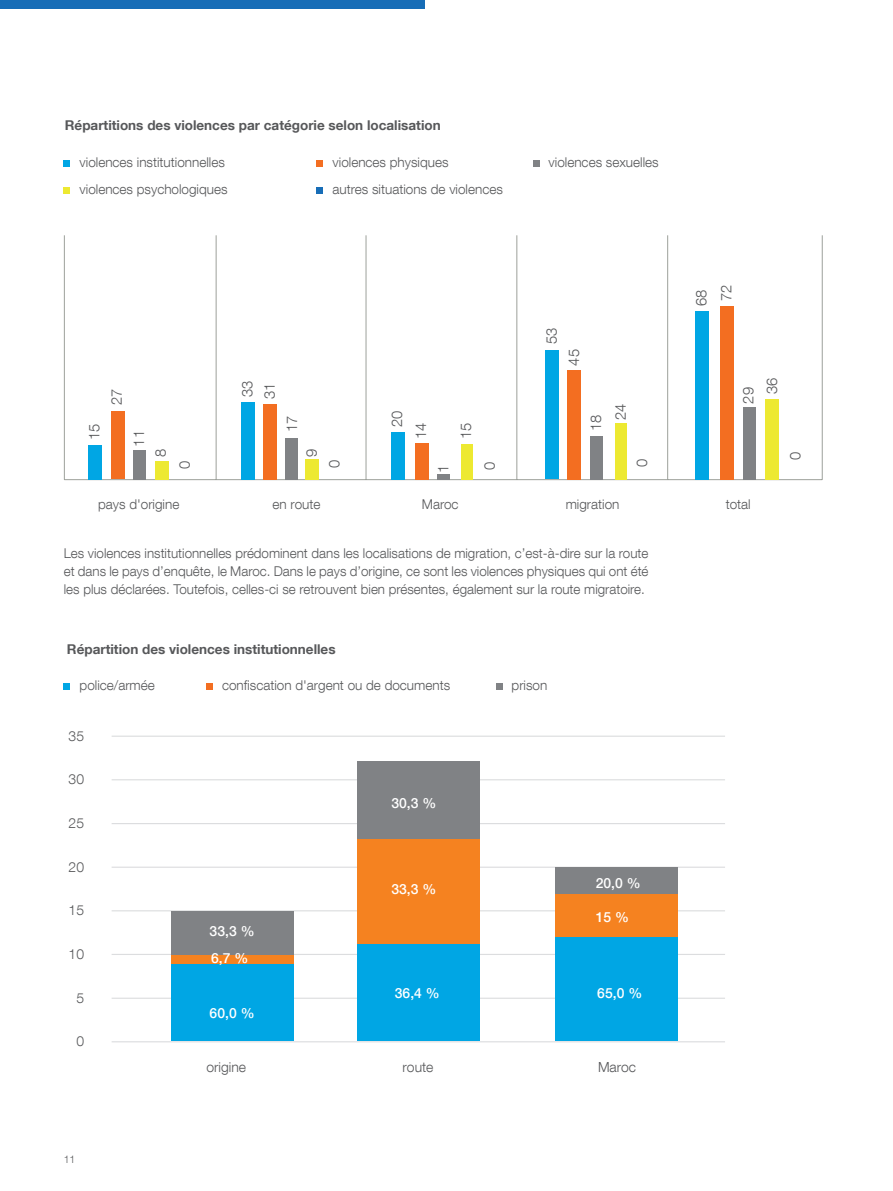
<style>
.page{position:relative;width:893px;height:1191px;background:#fff}
.page>*{position:absolute;margin:0;border:0;box-sizing:border-box;transform-origin:0 0}
.t1{font:300 14.85px/23.4px "Helvetica Neue LT Com";color:#57585a}
.t2{font:500 13.95px/27.6px "Helvetica Neue LT Com";letter-spacing:.005em;color:#fff}
.t3{font:300 13.95px "Helvetica Neue LT Com";color:#57585a}
.t4{font:300 13.5px/18px "Helvetica Neue LT Com";color:#57585a;text-align:justify}
.t5{font:700 13.5px "Helvetica Neue LT Com";color:#57585a}
.t6{font:300 10.5px "Helvetica Neue LT Com";color:#57585a}
</style>
<div class="page">
<div style="left:0;top:0;width:425px;height:9px;background:#176db7"></div>
<hr style="left:112px;top:1041px;width:613px;height:1px;background:#dcdddf">
<hr style="left:112px;top:997px;width:613px;height:1px;background:#dcdddf">
<hr style="left:112px;top:954px;width:613px;height:1px;background:#dcdddf">
<hr style="left:112px;top:910px;width:613px;height:1px;background:#dcdddf">
<hr style="left:112px;top:866px;width:613px;height:1px;background:#dcdddf">
<hr style="left:112px;top:823px;width:613px;height:1px;background:#dcdddf">
<hr style="left:112px;top:779px;width:613px;height:1px;background:#dcdddf">
<hr style="left:112px;top:735px;width:613px;height:2px;background:#dcdddf">
<div style="left:171px;top:954px;width:123px;height:18px;background:#f58220"></div>
<div style="left:171px;top:964px;width:123px;height:76px;background:#00a6e4"></div>
<div style="left:171px;top:910px;width:123px;height:44px;background:#808285"></div>
<div style="left:555px;top:937px;width:123px;height:103px;background:#00a6e4"></div>
<div style="left:555px;top:893px;width:123px;height:44px;background:#f58220"></div>
<div style="left:555px;top:867px;width:123px;height:26px;background:#808285"></div>
<div style="left:357px;top:944px;width:123px;height:96px;background:#00a6e4"></div>
<div style="left:357px;top:761px;width:123px;height:83px;background:#808285"></div>
<div style="left:357px;top:839px;width:123px;height:105px;background:#f58220"></div>
<div style="left:64px;top:160px;width:6px;height:7px;background:#00a6e4"></div>
<div style="left:317px;top:160px;width:6px;height:7px;background:#f36e21"></div>
<div style="left:533px;top:160px;width:6px;height:7px;background:#808285"></div>
<div style="left:64px;top:187px;width:6px;height:7px;background:#ede931"></div>
<div style="left:317px;top:187px;width:6px;height:7px;background:#176db7"></div>
<hr style="left:822px;top:235px;width:1px;height:244px;background:#9da19b">
<hr style="left:667px;top:235px;width:1px;height:244px;background:#9da19b">
<hr style="left:516px;top:235px;width:1px;height:244px;background:#9da19b">
<hr style="left:366px;top:235px;width:1px;height:244px;background:#9da19b">
<hr style="left:216px;top:235px;width:1px;height:244px;background:#9da19b">
<hr style="left:64px;top:235px;width:1px;height:244px;background:#9da19b">
<hr style="left:64px;top:479px;width:758px;height:1px;background:#9da19b">
<div style="left:88px;top:445px;width:14px;height:34px;background:#00a6e4"></div>
<div style="left:241px;top:401px;width:13px;height:78px;background:#00a6e4"></div>
<div style="left:545px;top:350px;width:14px;height:129px;background:#00a6e4"></div>
<div style="left:695px;top:311px;width:14px;height:168px;background:#00a6e4"></div>
<div style="left:391px;top:432px;width:14px;height:47px;background:#00a6e4"></div>
<div style="left:111px;top:411px;width:14px;height:68px;background:#f36e21"></div>
<div style="left:263px;top:404px;width:14px;height:75px;background:#f36e21"></div>
<div style="left:415px;top:443px;width:13px;height:36px;background:#f36e21"></div>
<div style="left:567px;top:370px;width:14px;height:109px;background:#f36e21"></div>
<div style="left:720px;top:306px;width:13px;height:173px;background:#f36e21"></div>
<div style="left:155px;top:461px;width:13px;height:18px;background:#ede931"></div>
<div style="left:305px;top:459px;width:14px;height:20px;background:#ede931"></div>
<div style="left:461px;top:444px;width:11px;height:35px;background:#ede931"></div>
<div style="left:615px;top:423px;width:11px;height:56px;background:#ede931"></div>
<div style="left:765px;top:399px;width:14px;height:80px;background:#ede931"></div>
<div style="left:133px;top:450px;width:13px;height:29px;background:#808285"></div>
<div style="left:285px;top:438px;width:13px;height:41px;background:#808285"></div>
<div style="left:437px;top:474px;width:13px;height:5px;background:#808285"></div>
<div style="left:590px;top:435px;width:12px;height:44px;background:#808285"></div>
<div style="left:743px;top:407px;width:13px;height:72px;background:#808285"></div>
<svg style="left:64px;top:683px;width:6px;height:6px"></svg>
<div style="left:206px;top:683px;width:7px;height:6px;background:#f36e21"></div>
<svg style="left:496px;top:683px;width:6px;height:6px"></svg>
<p class="t5" style="left:65px;top:116px;width:377px">Répartitions des violences par catégorie selon localisation</p>
<p class="t4" style="left:80px;top:153px;width:147px">violences institutionnelles</p>
<p class="t4" style="left:333px;top:153px;width:118px">violences physiques</p>
<p class="t4" style="left:549px;top:153px;width:112px">violences sexuelles</p>
<p class="t4" style="left:80px;top:180px;width:150px">violences psychologiques</p>
<p class="t4" style="left:333px;top:180px;width:172px">autres situations de violences</p>
<p class="t1" style="left:82px;top:440px;width:18px;rotate:-90deg">15</p>
<p class="t1" style="left:104px;top:405px;width:18px;rotate:-90deg">27</p>
<p class="t1" style="left:127px;top:447px;width:18px;rotate:-90deg">11</p>
<p class="t1" style="left:148px;top:457px;width:10px;rotate:-90deg">8</p>
<p class="t1" style="left:173px;top:469px;width:10px;rotate:-90deg">0</p>
<p class="t1" style="left:235px;top:397px;width:18px;rotate:-90deg">33</p>
<p class="t1" style="left:258px;top:399px;width:18px;rotate:-90deg">31</p>
<p class="t1" style="left:280px;top:432px;width:18px;rotate:-90deg">17</p>
<p class="t1" style="left:299px;top:456px;width:10px;rotate:-90deg">9</p>
<p class="t1" style="left:322px;top:468px;width:10px;rotate:-90deg">0</p>
<p class="t1" style="left:385px;top:427px;width:18px;rotate:-90deg">20</p>
<p class="t1" style="left:409px;top:439px;width:18px;rotate:-90deg">14</p>
<p class="t1" style="left:431px;top:472px;width:10px;rotate:-90deg">1</p>
<p class="t1" style="left:454px;top:439px;width:18px;rotate:-90deg">15</p>
<p class="t1" style="left:477px;top:470px;width:10px;rotate:-90deg">0</p>
<p class="t1" style="left:540px;top:344px;width:18px;rotate:-90deg">53</p>
<p class="t1" style="left:562px;top:365px;width:18px;rotate:-90deg">45</p>
<p class="t1" style="left:583px;top:420px;width:18px;line-height:24.6px;text-indent:-11px;rotate:-90deg">18<br>24</p>
<p class="t1" style="left:630px;top:467px;width:10px;rotate:-90deg">0</p>
<p class="t1" style="left:689px;top:306px;width:18px;rotate:-90deg">68</p>
<p class="t1" style="left:714px;top:301px;width:18px;rotate:-90deg">72</p>
<p class="t1" style="left:736px;top:394px;width:18px;text-indent:-9px;rotate:-90deg">29<br>36</p>
<p class="t4" style="left:98px;top:495px;width:83px">pays d'origine</p>
<p class="t4" style="left:273px;top:495px;width:49px">en route</p>
<p class="t4" style="left:422px;top:495px;width:38px">Maroc</p>
<p class="t4" style="left:566px;top:495px;width:55px">migration</p>
<p class="t4" style="left:726px;top:495px;width:27px">total</p>
<p class="t1" style="left:783px;top:460px;width:10px;rotate:-90deg">0</p>
<p class="t4" style="left:64px;top:544px;width:586px">Les violences institutionnelles prédominent dans les localisations de migration, c’est-à-dire sur la route et dans le pays d’enquête, le Maroc. Dans le pays d’origine, ce sont les violences physiques qui ont été les plus déclarées. Toutefois, celles-ci se retrouvent bien présentes, également sur la route migratoire.</p>
<p class="t5" style="left:67px;top:641px;width:270px">Répartition des violences institutionnelles</p>
<p class="t4" style="left:80px;top:675px;width:77px">police/armée</p>
<p class="t4" style="left:222px;top:675px;width:230px">confiscation d'argent ou de documents</p>
<p class="t4" style="left:512px;top:675px;width:37px">prison</p>
<p class="t3" style="left:69px;top:727px;width:17px">35</p>
<p class="t3" style="left:69px;top:770px;width:17px">30</p>
<p class="t3" style="left:69px;top:814px;width:17px">25</p>
<p class="t3" style="left:69px;top:858px;width:17px">20</p>
<p class="t3" style="left:69px;top:901px;width:17px">15</p>
<p class="t3" style="left:69px;top:945px;width:17px">10</p>
<p class="t3" style="left:76px;top:989px;width:9px">5</p>
<p class="t3" style="left:76px;top:1032px;width:9px">0</p>
<p class="t2" style="left:210px;top:916px;width:47px">33,3 %<br>6,7 %</p>
<p class="t2" style="left:210px;top:999px;width:47px">60,0 %</p>
<p class="t2" style="left:391px;top:789px;width:47px">30,3 %</p>
<p class="t2" style="left:391px;top:874px;width:47px">33,3 %</p>
<p class="t2" style="left:395px;top:979px;width:47px">36,4 %</p>
<p class="t2" style="left:596px;top:868px;width:47px">20,0 %</p>
<p class="t2" style="left:596px;top:902px;width:35px">15 %</p>
<p class="t2" style="left:597px;top:979px;width:47px">65,0 %</p>
<p class="t3" style="left:206px;top:1058px;width:41px">origine</p>
<p class="t3" style="left:403px;top:1058px;width:32px">route</p>
<p class="t3" style="left:598px;top:1058px;width:40px">Maroc</p>
<p class="t6" style="left:64px;top:1152px;width:13px">11</p>
</div>
